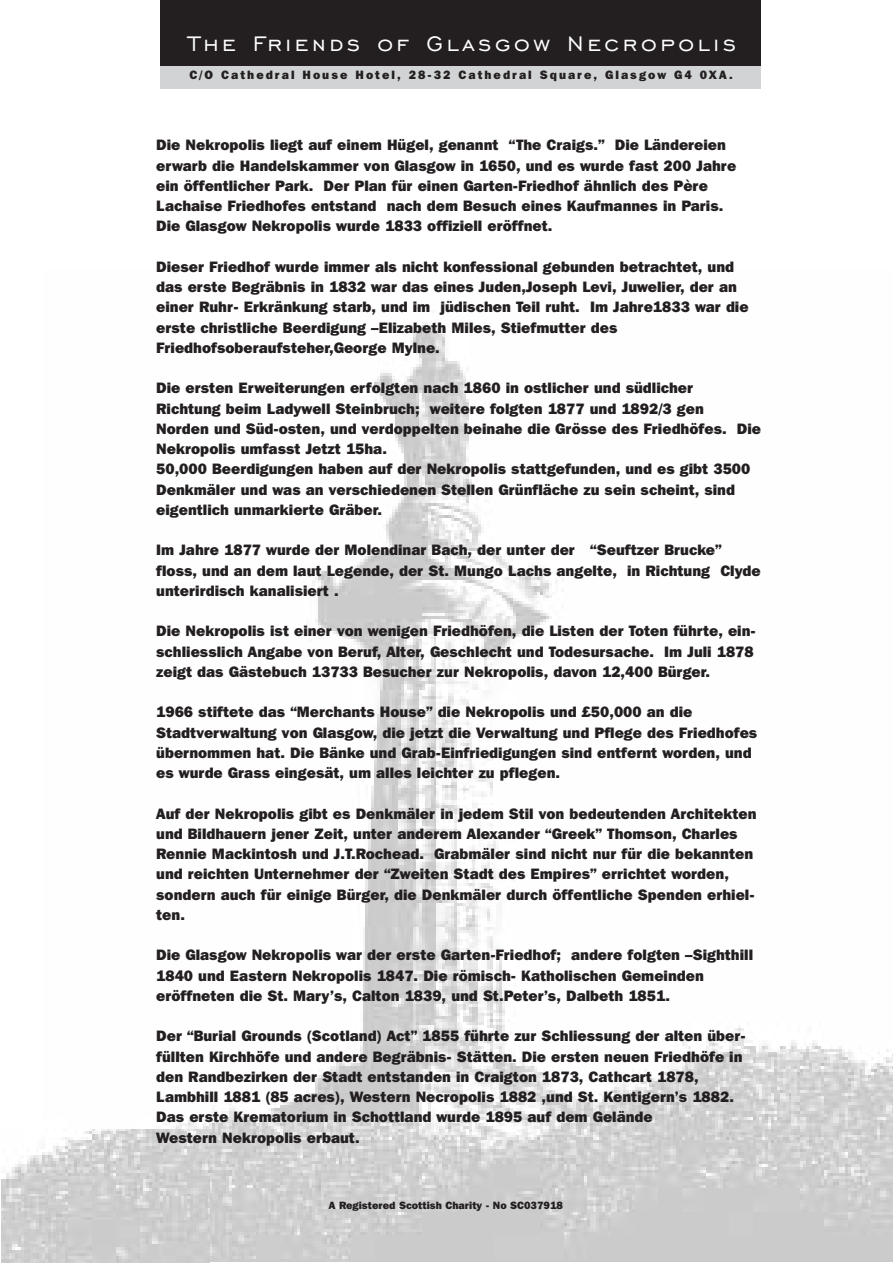
<style>
.page{position:relative;width:893px;height:1263px;background:#fff}
.page>*{position:absolute;margin:0;border:0;box-sizing:border-box;transform-origin:0 0}
.t1{font:27px "Engravers Gothic BT";letter-spacing:.135em;color:#fff}
.t2{font:800 15px/20.2px "Franklin Gothic IT Cby BT";color:#231f20}
.t3{font:800 12px "Franklin Gothic IT Cby BT";letter-spacing:.165em;color:#231f20}
.t4{font:800 10.5px "Franklin Gothic IT Cby BT";color:#231f20}
</style>
<div class="page">
<div style="left:161px;top:63px;width:600px;height:26px;background:#d1d3d4"></div>
<img style="left:176px;top:322px;width:717px;height:939px">
<img style="left:1px;top:1129px;width:208px;height:133px">
<div style="left:161px;top:0;width:600px;height:65px;background:#231f20"></div>
<h1 class="t1" style="left:189px;top:26px;width:549px">The Friends of Glasgow Necropolis</h1>
<p class="t3" style="left:189px;top:71px;width:545px">C/O Cathedral House Hotel, 28-32 Cathedral Square, Glasgow G4 0XA.</p>
<p class="t2" style="left:156px;top:136px;width:581px">Die Nekropolis liegt auf einem Hügel, genannt “The Craigs.” Die Ländereien erwarb die Handelskammer von Glasgow in 1650, und es wurde fast 200 Jahre ein öffentlicher Park. Der Plan für einen Garten-Friedhof ähnlich des Père Lachaise Friedhofes entstand nach dem Besuch eines Kaufmannes in Paris.<br>Die Glasgow Nekropolis wurde 1833 offiziell eröffnet.</p>
<p class="t2" style="left:156px;top:258px;width:594px">Dieser Friedhof wurde immer als nicht konfessional gebunden betrachtet, und das erste Begräbnis in 1832 war das eines Juden,Joseph Levi, Juwelier, der an einer Ruhr- Erkränkung starb, und im jüdischen Teil ruht. Im Jahre1833 war die erste christliche Beerdigung –Elizabeth Miles, Stiefmutter des Friedhofsoberaufsteher,George Mylne.</p>
<p class="t2" style="left:156px;top:379px;width:606px">Die ersten Erweiterungen erfolgten nach 1860 in ostlicher und südlicher Richtung beim Ladywell Steinbruch; weitere folgten 1877 und 1892/3 gen<br>Norden und Süd-osten, und verdoppelten beinahe die Grösse des Friedhöfes. Die Nekropolis umfasst Jetzt 15ha.<br>50,000 Beerdigungen haben auf der Nekropolis stattgefunden, und es gibt 3500<br>Denkmäler und was an verschiedenen Stellen Grünfläche zu sein scheint, sind eigentlich unmarkierte Gräber.</p>
<p class="t2" style="left:156px;top:541px;width:606px">Im Jahre 1877 wurde der Molendinar Bach, der unter der “Seuftzer Brucke” floss, und an dem laut Legende, der St. Mungo Lachs angelte, in Richtung Clyde unterirdisch kanalisiert .</p>
<p class="t2" style="left:156px;top:622px;width:601px">Die Nekropolis ist einer von wenigen Friedhöfen, die Listen der Toten führte, ein&shy;schliesslich Angabe von Beruf, Alter, Geschlecht und Todesursache. Im Juli 1878 zeigt das Gästebuch 13733 Besucher zur Nekropolis, davon 12,400 Bürger.</p>
<p class="t2" style="left:156px;top:703px;width:603px">1966 stiftete das “Merchants House” die Nekropolis und £50,000 an die Stadtverwaltung von Glasgow, die jetzt die Verwaltung und Pflege des Friedhofes übernommen hat. Die Bänke und Grab-Einfriedigungen sind entfernt worden, und es wurde Grass eingesät, um alles leichter zu pflegen.</p>
<p class="t2" style="left:156px;top:805px;width:602px">Auf der Nekropolis gibt es Denkmäler in jedem Stil von bedeutenden Architekten und Bildhauern jener Zeit, unter anderem Alexander “Greek” Thomson, Charles Rennie Mackintosh und J.T.Rochead. Grabmäler sind nicht nur für die bekannten und reichten Unternehmer der “Zweiten Stadt des Empires” errichtet worden, sondern auch für einige Bürger, die Denkmäler durch öffentliche Spenden erhiel&shy;ten.</p>
<p class="t2" style="left:156px;top:946px;width:598px">Die Glasgow Nekropolis war der erste Garten-Friedhof; andere folgten –Sighthill<br>1840 und Eastern Nekropolis 1847. Die römisch- Katholischen Gemeinden eröffneten die St. Mary’s, Calton 1839, und St.Peter’s, Dalbeth 1851.</p>
<p class="t2" style="left:156px;top:1027px;width:591px">Der “Burial Grounds (Scotland) Act” 1855 führte zur Schliessung der alten über&shy;füllten Kirchhöfe und andere Begräbnis- Stätten. Die ersten neuen Friedhöfe in den Randbezirken der Stadt entstanden in Craigton 1873, Cathcart 1878, Lambhill 1881 (85 acres), Western Necropolis 1882 ,und St. Kentigern’s 1882.<br>Das erste Krematorium in Schottland wurde 1895 auf dem Gelände<br>Western Nekropolis erbaut.</p>
<p class="t4" style="left:329px;top:1202px;width:236px">A Registered Scottish Charity - No SC037918</p>
</div>
